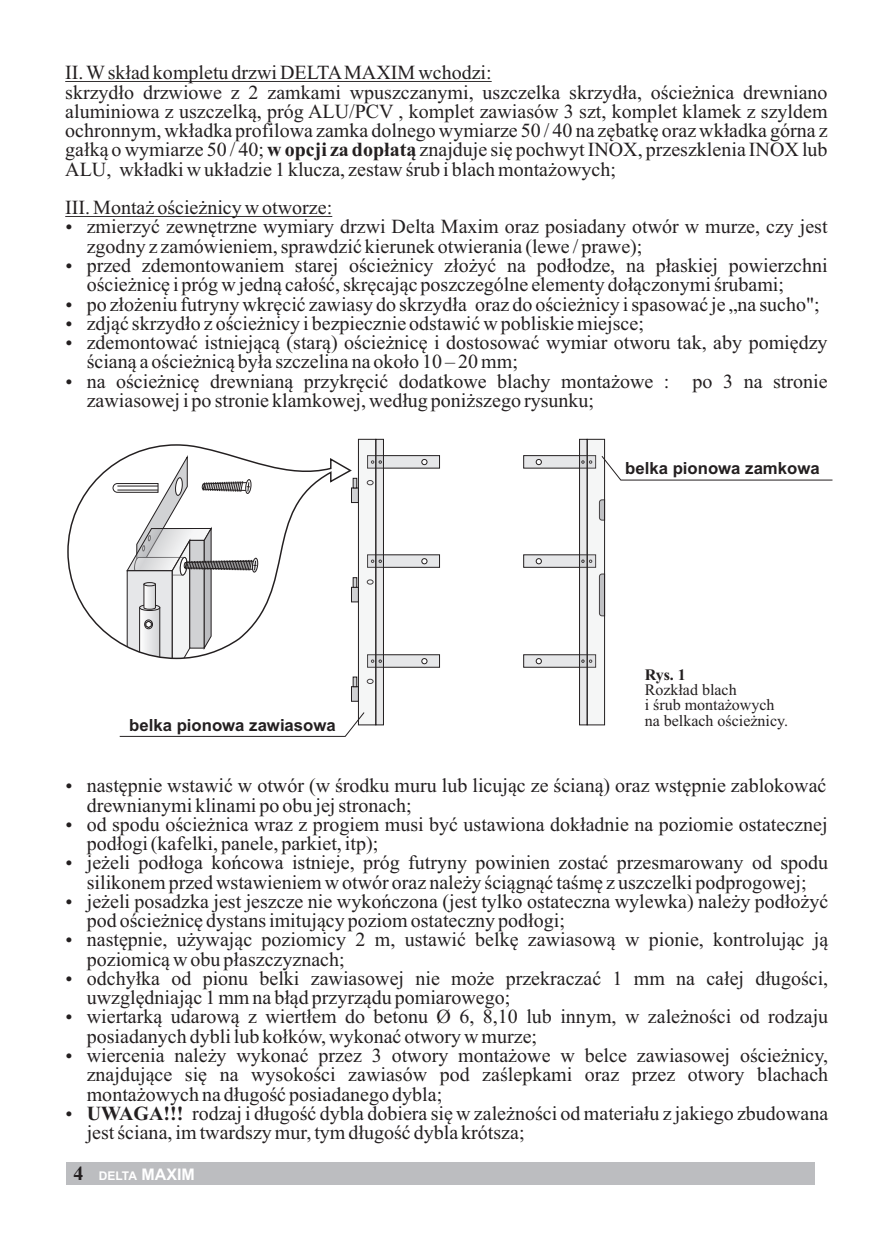
<style>
.page{position:relative;width:885px;height:1236px;background:#fff}
.page>*{position:absolute;margin:0;border:0;box-sizing:border-box;transform-origin:0 0}
.t1{font:20px/19.2px "Times New Roman";color:#231f20}
.t2{font:700 20px "Times New Roman";color:#231f20}
.t3{font:700 16.8px "Arial";color:#231f20}
.t4{font:16px/15.4px "Times New Roman";color:#231f20}
.t5{font:700 16px "Times New Roman";color:#231f20}
.t6{font:700 12px "Arial";letter-spacing:-.035em;color:#fff}
.s1{font-weight:700}
.s2{font-size:16px}
</style>
<div class="page">
<div style="left:66px;top:1162px;width:748px;height:23px;background:#bcbdc0"></div>
<hr style="left:65px;top:81px;width:426px;height:1px;background:#231f20">
<hr style="left:65px;top:216px;width:267px;height:1px;background:#231f20">
<svg style="left:353px;top:478px;width:5px;height:25px"></svg>
<svg style="left:383px;top:455px;width:57px;height:14px"></svg>
<svg style="left:353px;top:577px;width:5px;height:25px"></svg>
<svg style="left:351px;top:677px;width:7px;height:25px"></svg>
<svg style="left:383px;top:654px;width:57px;height:14px"></svg>
<svg style="left:383px;top:554px;width:57px;height:14px"></svg>
<svg style="left:604px;top:499px;width:1px;height:22px"></svg>
<svg style="left:604px;top:574px;width:1px;height:42px"></svg>
<div style="left:358px;top:439px;width:18px;height:286px;background:#d1d2d4;opacity:.2"></div>
<div style="left:358px;top:439px;width:18px;height:286px;border:1px solid #231f20"></div>
<svg style="left:523px;top:654px;width:56px;height:14px"></svg>
<svg style="left:523px;top:554px;width:56px;height:14px"></svg>
<div style="left:376px;top:439px;width:7px;height:286px;background:#939598;opacity:.2"></div>
<div style="left:375px;top:439px;width:8px;height:286px;border:1px solid #231f20"></div>
<div style="left:587px;top:439px;width:17px;height:286px;background:#d1d2d4;opacity:.2"></div>
<div style="left:587px;top:439px;width:17px;height:286px;border:1px solid #231f20"></div>
<div style="left:579px;top:439px;width:8px;height:286px;background:#939598;opacity:.2"></div>
<div style="left:579px;top:439px;width:8px;height:286px;border:1px solid #231f20"></div>
<svg style="left:67px;top:444px;width:286px;height:216px"></svg>
<svg style="left:523px;top:455px;width:309px;height:25px"></svg>
<svg style="left:119px;top:712px;width:245px;height:25px"></svg>
<p class="t1" style="left:65px;top:65px;width:763px">II. Wskład kompletu drzwi DELTAMAXIM wchodzi:<br>skrzydło drzwiowe z 2 zamkami wpuszczanymi, uszczelka skrzydła, ościeżnica drewniano aluminiowa z uszczelką, próg ALU/PCV , komplet zawiasów 3 szt, komplet klamek z szyldem ochronnym, wkładka profilowa zamka dolnego wymiarze 50 / 40 na zębatkę oraz wkładka górna z gałką o wymiarze 50 / 40; <span class="s1">w opcji za dopłatą</span> znajduje się pochwyt INOX, przeszklenia INOX lub ALU, wkładki w układzie 1 klucza, zestaw śrub i blach montażowych;</p>
<p class="t1" style="left:87px;top:200px;width:742px;text-indent:-22px">III. Montaż ościeżnicy w otworze:<br>zmierzyć zewnętrzne wymiary drzwi Delta Maxim oraz posiadany otwór w murze, czy jest zgodny z zamówieniem, sprawdzić kierunek otwierania (lewe / prawe);<br>przed zdemontowaniem starej ościeżnicy złożyć na podłodze, na płaskiej powierzchni ościeżnicę i próg w jedną całość, skręcając poszczególne elementy dołączonymi śrubami;<br>po złożeniu futryny wkręcić zawiasy do skrzydła oraz do ościeżnicy i spasować je „na sucho"; zdjąć skrzydło z ościeżnicy i bezpiecznie odstawić w pobliskie miejsce;<br>zdemontować istniejącą (starą) ościeżnicę i dostosować wymiar otworu tak, aby pomiędzy ścianą a ościeżnicą była szczelina na około 10 – 20 mm;<br>na ościeżnicę drewnianą przykręcić dodatkowe blachy montażowe : po 3 na stronie zawiasowej i po stronie klamkowej, według poniższego rysunku;</p>
<p class="t3" style="left:129px;top:718px;width:208px">belka pionowa zawiasowa</p>
<p class="t3" style="left:625px;top:462px;width:196px">belka pionowa zamkowa</p>
<p class="t5" style="left:644px;top:669px;width:43px">Rys. 1</p>
<p class="t4" style="left:644px;top:683px;width:145px">Rozkład blach<br>i śrub montażowych na belkach ościeżnicy.</p>
<p class="t1" style="left:87px;top:778px;width:742px">następnie wstawić w otwór (w środku muru lub licując ze ścianą) oraz wstępnie zablokować drewnianymi klinami po obu jej stronach;<br>od spodu ościeżnica wraz z progiem musi być ustawiona dokładnie na poziomie ostatecznej</p>
<p class="t1" style="left:87px;top:836px;width:743px">podłogi (kafelki, panele, parkiet, itp);<br>jeżeli podłoga końcowa istnieje, próg futryny powinien zostać przesmarowany od spodu silikonem przed wstawieniem w otwór oraz należy ściągnąć taśmę z uszczelki podprogowej; jeżeli posadzka jest jeszcze nie wykończona (jest tylko ostateczna wylewka) należy podłożyć pod ościeżnicę dystans imitujący poziom ostateczny podłogi;<br>następnie, używając poziomicy 2 m, ustawić belkę zawiasową w pionie, kontrolując ją poziomicą w obu płaszczyznach;<br>odchyłka od pionu belki zawiasowej nie może przekraczać 1 mm na całej długości, uwzględniając 1 mm na błąd przyrządu pomiarowego;<br>wiertarką udarową z wiertłem do betonu Ø 6, 8,10 lub innym, w zależności od rodzaju posiadanych dybli lub kołków, wykonać otwory w murze;<br>wiercenia należy wykonać przez 3 otwory montażowe w belce zawiasowej ościeżnicy, znajdujące się na wysokości zawiasów pod zaślepkami oraz przez otwory blachach montażowych na długość posiadanego dybla;<br><span class="s1">UWAGA!!!</span> rodzaj i długość dybla dobiera się w zależności od materiału z jakiego zbudowana jest ściana, im twardszy mur, tym długość dybla krótsza;</p>
<p class="t2" style="left:74px;top:1167px;width:11px">4</p>
<p class="t6" style="left:99px;top:1171px;width:97px">DELTA <span class="s2">MAXIM</span></p>
</div>
